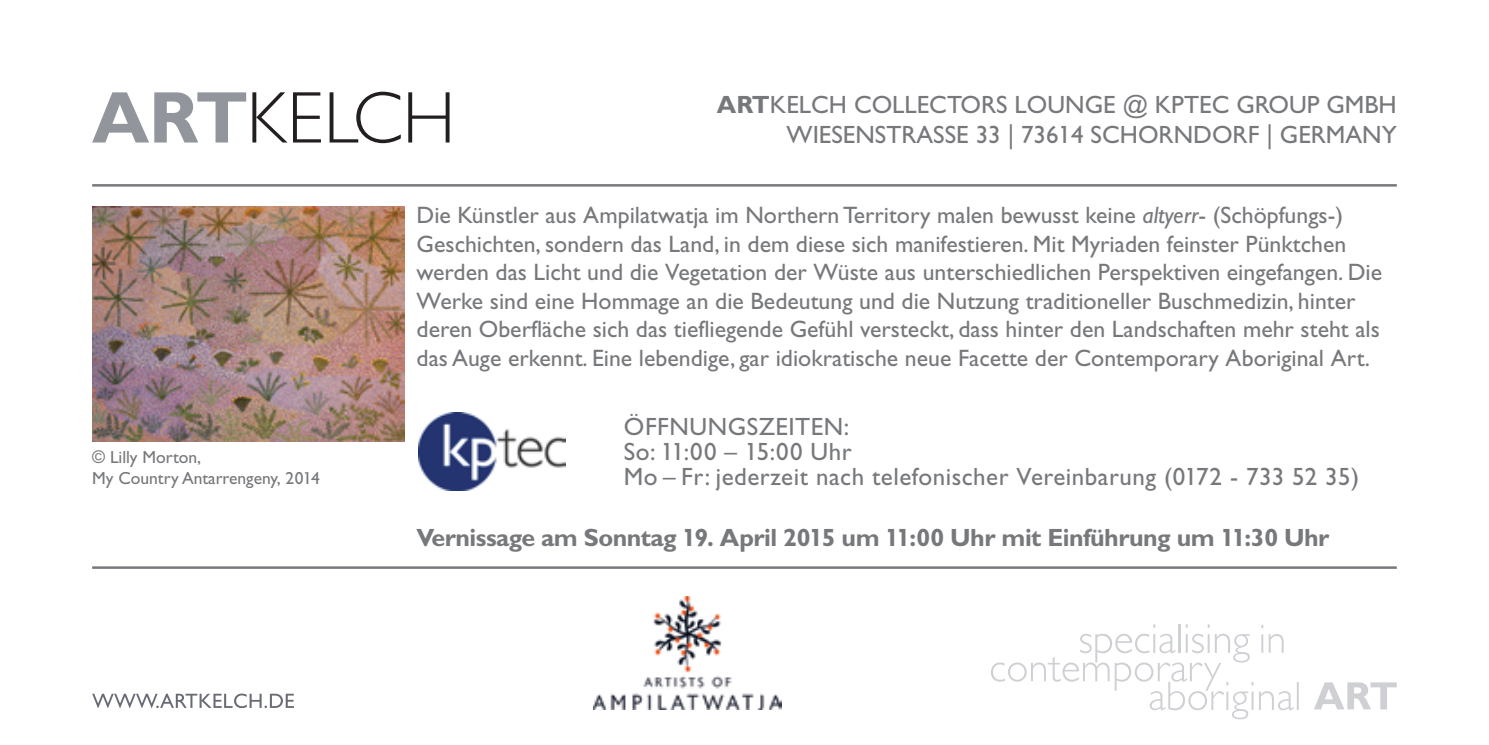
<style>
.page{position:relative;width:1489px;height:745px;background:#fff}
.page>*{position:absolute;margin:0;border:0;box-sizing:border-box;transform-origin:0 0}
.t1{font:25px/25px "ARTKELCH Gill Sans Std";letter-spacing:.02em;color:#76787b}
.t2{font:25px/30px "ARTKELCH Gill Sans Std";color:#76787b;text-align:right}
.t3{font:700 25px "ARTKELCH Gill Sans Std";letter-spacing:-.02em;color:#76787b}
.t4{font:23.75px/28.5px "ARTKELCH Gill Sans Std";color:#76787b}
.t5{font:17.5px/21px "ARTKELCH Gill Sans Std";color:#76787b}
.s1{font-weight:700}
.s2{font-style:italic}
</style>
<div class="page">
<hr style="left:92px;top:184px;width:1304px;height:2px;background:#76787b">
<hr style="left:92px;top:566px;width:1304px;height:2px;background:#76787b">
<svg style="left:252px;top:92px;width:35px;height:50px"></svg>
<svg style="left:293px;top:92px;width:28px;height:50px"></svg>
<svg style="left:329px;top:92px;width:72px;height:51px"></svg>
<svg style="left:408px;top:92px;width:41px;height:50px"></svg>
<svg style="left:92px;top:92px;width:154px;height:50px"></svg>
<img style="left:418px;top:412px;width:147px;height:78px">
<svg style="left:92px;top:693px;width:202px;height:14px"></svg>
<img style="left:593px;top:596px;width:188px;height:113px">
<hr style="left:1296px;top:681px;width:2px;height:28px;background:#cfd0d4">
<svg style="left:1314px;top:682px;width:82px;height:27px"></svg>
<hr style="left:1178px;top:624px;width:2px;height:28px;background:#cfd0d4">
<svg style="left:991px;top:633px;width:302px;height:86px"></svg>
<img style="left:92px;top:207px;width:312px;height:234px">
<p class="t5" style="left:92px;top:446px;width:229px">© Lilly Morton,<br>My Country Antarrengeny, 2014</p>
<p class="t2" style="left:717px;top:89px;width:681px"><span class="s1">ART</span>KELCH COLLECTORS LOUNGE @ KPTEC GROUP GMBH<br>WIESENSTRASSE 33 | 73614 SCHORNDORF | GERMANY</p>
<p class="t4" style="left:416px;top:201px;width:967px">Die Künstler aus Ampilatwatja im Northern Territory malen bewusst keine <span class="s2">altyerr</span>- (Schöpfungs-)<br>Geschichten, sondern das Land, in dem diese sich manifestieren. Mit Myriaden feinster Pünktchen werden das Licht und die Vegetation der Wüste aus unterschiedlichen Perspektiven eingefangen. Die Werke sind eine Hommage an die Bedeutung und die Nutzung traditioneller Buschmedizin, hinter deren Oberfläche sich das tiefliegende Gefühl versteckt, dass hinter den Landschaften mehr steht als das Auge erkennt. Eine lebendige, gar idiokratische neue Facette der Contemporary Aboriginal Art.</p>
<p class="t1" style="left:624px;top:414px;width:736px">ÖFFNUNGSZEITEN:<br>So: 11:00 – 15:00 Uhr<br>Mo – Fr: jederzeit nach telefonischer Vereinbarung (0172 - 733 52 35)</p>
<p class="t3" style="left:416px;top:522px;width:914px">Vernissage am Sonntag 19. April 2015 um 11:00 Uhr mit Einführung um 11:30 Uhr</p>
</div>
